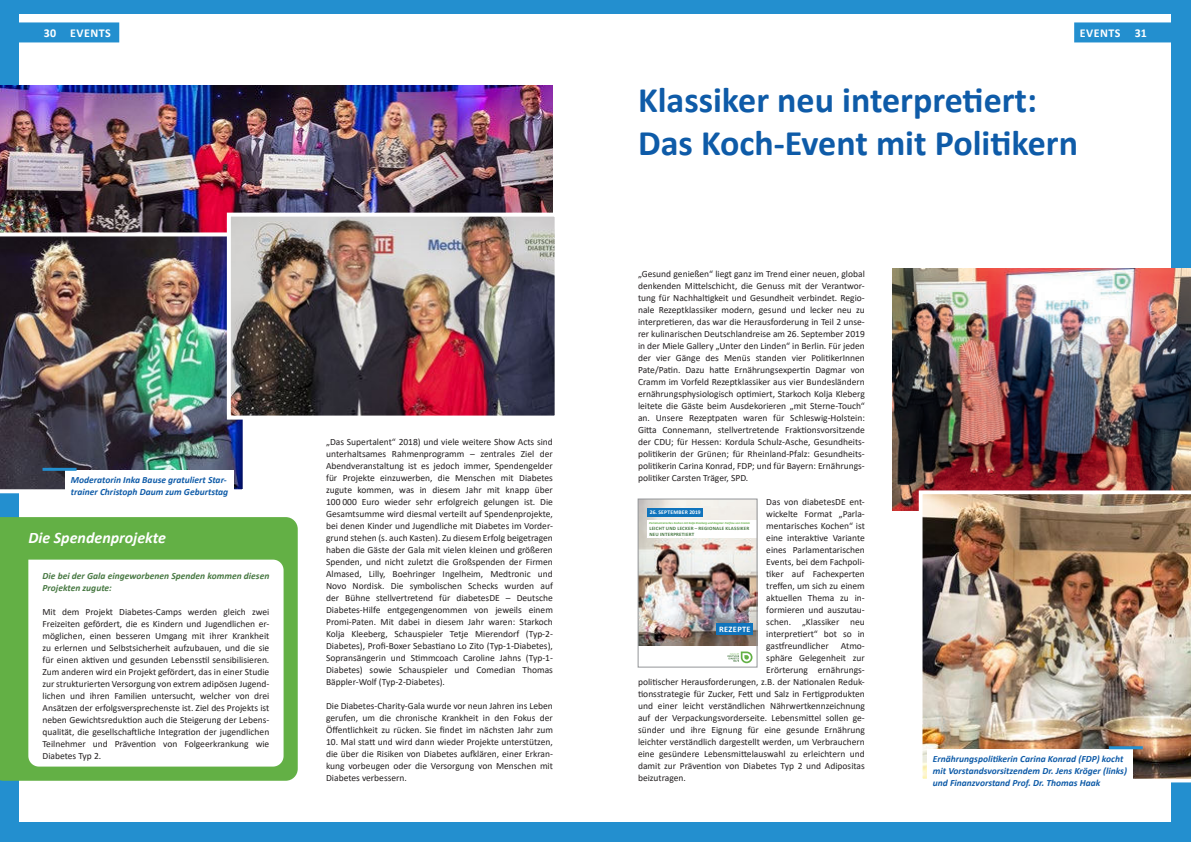
<style>
.page{position:relative;width:1191px;height:842px;background:#238fcf}
.page>*{position:absolute;margin:0;border:0;box-sizing:border-box;transform-origin:0 0}
.t1{font:700 36px/43.2px "Calibri";color:#0e5ba8}
.t2{font:italic 700 16px "Calibri";color:#fff}
.t3{font:700 12px "Calibri";letter-spacing:.04em;color:#fff}
.t4{font:9.5px/12px "Calibri";color:#231f20;text-align:justify}
.t5{font:italic 700 9.5px/12px "Calibri";color:#0e5ba8}
.t6{font:italic 700 9.5px/12px "Calibri";color:#477842}
.t7{font:700 8.4px "Calibri";letter-spacing:.04em;color:#fff}
.t8{font:700 5.6px "Calibri";letter-spacing:.04em;color:#fff}
.t9{font:700 5px/5.6px "Calibri";letter-spacing:.035em;color:#477842}
.t10{font:italic 700 3.1px "Calibri";color:#63b045}
</style>
<div class="page">
<div style="left:20px;top:14px;width:1151px;height:808px;background:#fff"></div>
<img style="left:0;top:85px;width:553px;height:147px">
<img style="left:640px;top:501px;width:115px;height:145px">
<div style="left:647px;top:520px;width:110px;height:18px;background:#fff"></div>
<svg style="left:727px;top:651px;width:25px;height:12px"></svg>
<div style="left:717px;top:623px;width:36px;height:12px;background:#1074bc"></div>
<div style="left:647px;top:508px;width:56px;height:9px;background:#1074bc"></div>
<div style="left:638px;top:499px;width:119px;height:168px;border:1px solid #939598"></div>
<img style="left:0;top:232px;width:243px;height:261px">
<div style="left:0;top:517px;width:298px;height:264px;background:#63b045"></div>
<svg style="left:28px;top:560px;width:255px;height:206px"></svg>
<img style="left:892px;top:269px;width:298px;height:241px">
<img style="left:918px;top:490px;width:273px;height:292px">
<div style="left:927px;top:749px;width:205px;height:45px;background:#fff"></div>
<hr style="left:1108px;top:746px;width:34px;height:3px;background:#238fcf">
<img style="left:232px;top:218px;width:321px;height:197px">
<div style="left:227px;top:213px;width:331px;height:207px;border:4px solid #fff"></div>
<div style="left:0;top:22px;width:119px;height:20px;background:#238fcf"></div>
<div style="left:1074px;top:22px;width:117px;height:20px;background:#238fcf"></div>
<div style="left:65px;top:470px;width:169px;height:33px;background:#fff"></div>
<hr style="left:43px;top:468px;width:34px;height:3px;background:#238fcf">
<p class="t3" style="left:44px;top:24px;width:68px">30 EVENTS</p>
<p class="t3" style="left:1079px;top:25px;width:69px">EVENTS 31</p>
<p class="t5" style="left:71px;top:474px;width:159px">Moderatorin Inka Bause gratuliert Star&shy;trainer Christoph Daum zum Geburtstag</p>
<h2 class="t2" style="left:28px;top:527px;width:139px">Die Spendenprojekte</h2>
<p class="t6" style="left:43px;top:570px;width:228px">Die bei der Gala eingeworbenen Spenden kommen diesen<br>Projekten zugute:</p>
<p class="t4" style="left:43px;top:606px;width:228px">Mit dem Projekt Diabetes-Camps werden gleich zwei Freizeiten ge fördert, die es Kindern und Jugendlichen er&shy;möglichen, einen besseren Umgang mit ihrer Krankheit zu erlernen und Selbstsicherheit aufzubauen, und die sie für einen aktiven und gesunden Lebensstil sensibilisieren.<br>Zum anderen wird ein Projekt gefördert, das in einer Studie zur strukturierten Versorgung von extrem adipösen Jugend&shy;lichen und ihren Familien untersucht, welcher von drei Ansätzen der erfolgsversprechenste ist. Ziel des Projekts ist neben Gewichtsreduktion auch die Steigerung der Lebens&shy;qualität, die gesellschaftliche Integration der jugendlichen Teil nehmer und Prävention von Folgeerkrankung wie Diabetes Typ 2.</p>
<p class="t4" style="left:326px;top:436px;width:228px">„Das Supertalent“ 2018) und viele weitere Show Acts sind unterhaltsames Rahmenprogramm – zentrales Ziel der Abendveranstaltung ist es jedoch immer, Spendengelder für Projekte einzuwerben, die Menschen mit Diabetes zugute kommen, was in diesem Jahr mit knapp über 100 000 Euro wieder sehr erfolgreich gelungen ist. Die Gesamtsumme wird diesmal verteilt auf Spendenprojekte, bei denen Kinder und Jugendliche mit Diabetes im Vorder&shy;grund stehen (s. auch Kasten). Zu diesem Erfolg beige tragen haben die Gäste der Gala mit vielen kleinen und größeren Spenden, und nicht zuletzt die Großspenden der Firmen Almased, Lilly, Boehringer Ingelheim, Medtronic und Novo Nordisk. Die symbolischen Schecks wurden auf der Bühne stellvertretend für diabetesDE – Deutsche Diabetes-Hilfe entgegengenommen von jeweils einem Promi-Paten. Mit dabei in diesem Jahr waren: Starkoch Kolja Kleeberg, Schauspieler Tetje Mierendorf (Typ-2- Diabetes), Profi-Boxer Sebastiano Lo Zito (Typ-1-Diabetes), Sopransängerin und Stimmcoach Caroline Jahns (Typ-1- Diabetes) sowie Schauspieler und Comedian Thomas Bäppler-Wolf (Typ-2-Diabetes).</p>
<p class="t4" style="left:326px;top:700px;width:228px">Die Diabetes-Charity-Gala wurde vor neun Jahren ins Leben gerufen, um die chronische Krankheit in den Fokus der Öffentlichkeit zu rücken. Sie findet im nächsten Jahr zum</p>
<p class="t4" style="left:326px;top:736px;width:228px">10. Mal statt und wird dann wieder Projekte unterstützen, die über die Risiken von Diabetes aufklären, einer Erkran&shy;kung vorbeugen oder die Versorgung von Menschen mit Diabetes verbessern.</p>
<h1 class="t1" style="left:638px;top:78px;width:441px">Klassiker neu interpretiert:<br>Das Koch-Event mit Politikern</h1>
<p class="t4" style="left:638px;top:268px;width:228px">„Gesund genießen“ liegt ganz im Trend einer neuen, global denkenden Mittelschicht, die Genuss mit der Verantwor&shy;tung für Nachhaltigkeit und Gesundheit verbindet. Regio&shy;nale Rezeptklassiker modern, gesund und lecker neu zu interpretieren, das war die Herausforderung in Teil 2 unse&shy;rer kulinarischen Deutschlandreise am 26. September 2019 in der Miele Gallery „Unter den Linden“ in Berlin. Für jeden der vier Gänge des Menüs standen vier PolitikerInnen Pate/Patin. Dazu hatte Ernährungsexpertin Dagmar von Cramm im Vorfeld Rezeptklassiker aus vier Bundesländern ernährungsphysiologisch optimiert, Starkoch Kolja Kleberg leitete die Gäste beim Ausdekorieren „mit Sterne-Touch“ an. Unsere Rezeptpaten waren für Schleswig-Holstein:<br>Gitta Connemann, stellvertretende Fraktionsvorsitzende der CDU; für Hessen: Kordula Schulz-Asche, Gesundheits&shy;politikerin der Grünen; für Rheinland-Pfalz: Gesundheits&shy;politikerin Carina Konrad, FDP; und für Bayern: Ernährungs&shy;politiker Carsten Träger, SPD.</p>
<p class="t4" style="left:766px;top:496px;width:100px">Das von diabetesDE ent&shy;wickelte Format „Parla&shy;mentarisches Kochen“ ist eine interaktive Variante eines Parlamentarischen Events, bei dem Fachpoli&shy;tiker auf Fachexperten treffen, um sich zu einem aktuellen Thema zu in&shy;formieren und auszutau&shy;schen. „Klassiker neu interpretiert“ bot so in gastfreundlicher</p>
<p class="t8" style="left:650px;top:508px;width:52px">26. SEPTEMBER 2019</p>
<p class="t10" style="left:649px;top:522px;width:102px">Parlamentarisches Kochen mit Kolja Kleeberg und Dagmar Freifrau von Cramm</p>
<p class="t9" style="left:649px;top:526px;width:101px">LEICHT UND LECKER – REGIONALE KLASSIKER<br>NEU INTERPRETIERT</p>
<p class="t7" style="left:719px;top:624px;width:33px">REZEPTE</p>
<p class="t4" style="left:841px;top:640px;width:25px">Atmo-</p>
<p class="t4" style="left:766px;top:652px;width:100px">sphäre Gelegenheit zur</p>
<p class="t4" style="left:766px;top:664px;width:100px">Erörterung ernährungs-</p>
<p class="t4" style="left:638px;top:676px;width:228px">politischer Herausforderungen, z.B. der Nationalen Reduk-</p>
<p class="t4" style="left:638px;top:688px;width:228px">tionsstrategie für Zucker, Fett und Salz in Fertigprodukten</p>
<p class="t4" style="left:638px;top:700px;width:228px">und einer leicht verständlichen Nährwertkennzeichnung</p>
<p class="t4" style="left:638px;top:712px;width:228px">auf der Verpackungsvorderseite. Lebensmittel sollen ge-</p>
<p class="t4" style="left:638px;top:724px;width:228px">sünder und ihre Eignung für eine gesunde Ernährung</p>
<p class="t4" style="left:638px;top:736px;width:228px">leichter verständlich dargestellt werden, um Verbrauchern</p>
<p class="t4" style="left:638px;top:748px;width:228px">eine gesündere Lebensmittelauswahl zu erleichtern und</p>
<p class="t4" style="left:638px;top:760px;width:228px">damit zur Prävention von Diabetes Typ 2 und Adipositas</p>
<p class="t4" style="left:638px;top:772px;width:49px">beizutragen.</p>
<p class="t5" style="left:933px;top:752px;width:195px">Ernährungspolitikerin Carina Konrad (FDP) kocht mit Vorstandsvorsitzendem Dr. Jens Kröger (links) und Finanzvorstand Prof. Dr. Thomas Haak</p>
</div>
